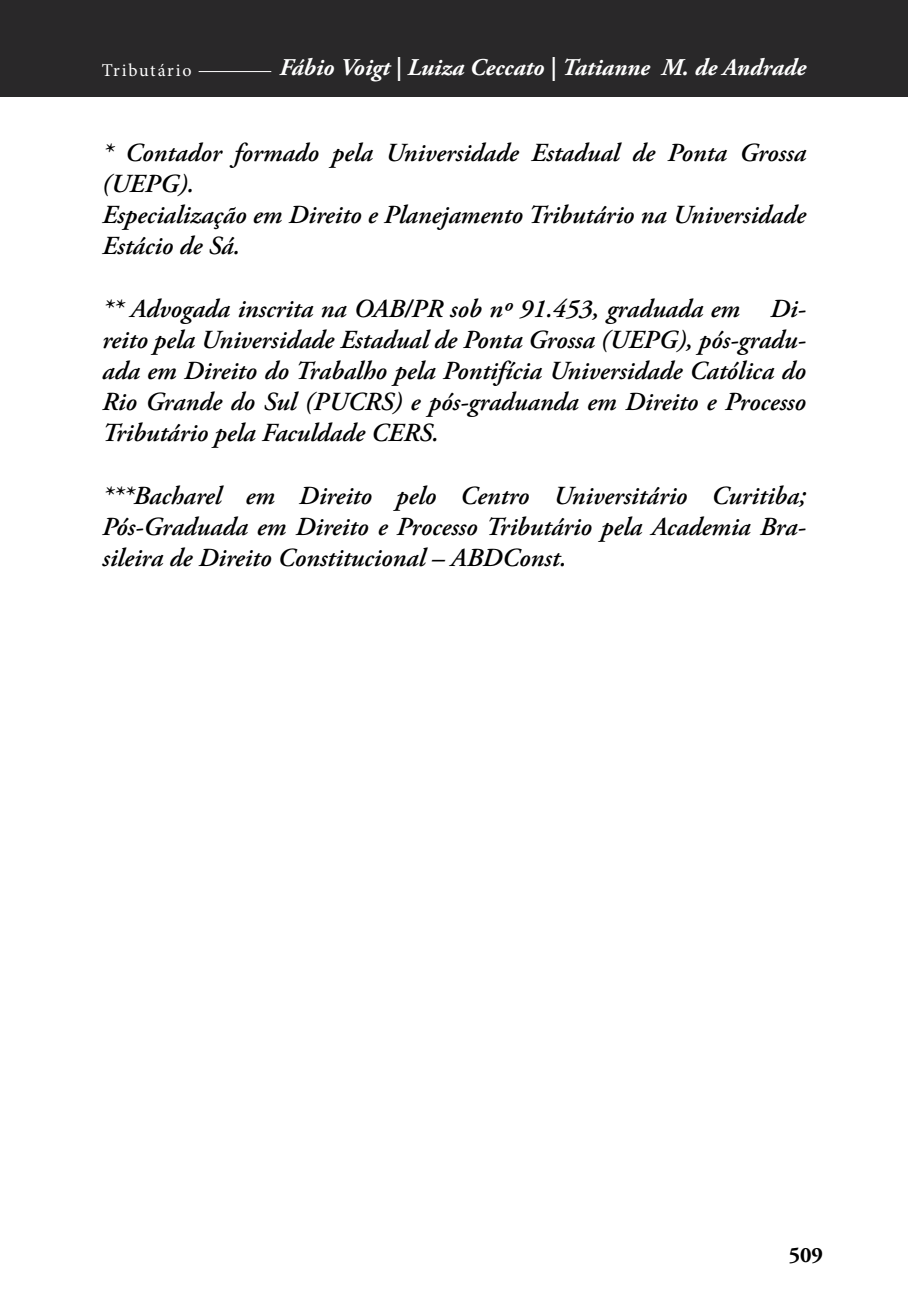
<style>
.page{position:relative;width:908px;height:1304px;background:#fff}
.page>*{position:absolute;margin:0;border:0;box-sizing:border-box;transform-origin:0 0}
.t1{font:italic 600 26px/31.2px "Adobe Garamond Pro";color:#000;text-align:justify}
.t2{font:italic 700 24px "Adobe Garamond Pro";color:#fff}
.t3{font:700 22px "Adobe Garamond Pro";color:#000}
.t4{font:18px "Minion Pro";letter-spacing:.095em;color:#fff}
</style>
<div class="page">
<div style="left:0;top:0;width:907px;height:96px;background:#292829"></div>
<hr style="left:198px;top:71px;width:73px;height:1px;background:#fff">
<p class="t4" style="left:102px;top:58px;width:91px">Tributário</p>
<p class="t2" style="left:279px;top:54px;width:528px">Fábio Voigt | Luiza Ceccato | Tatianne M. de Andrade</p>
<p class="t1" style="left:102px;top:137px;width:705px;text-align:left">* Contador formado pela Universidade Estadual de Ponta Grossa (UEPG).<br>Especialização em Direito e Planejamento Tributário na Universidade Estácio de Sá.</p>
<p class="t1" style="left:102px;top:293px;width:704px">** Advogada inscrita na OAB/PR sob nº 91.453, graduada em Di&shy;reito pela Universidade Estadual de Ponta Grossa (UEPG), pós-gradu&shy;ada em Direito do Trabalho pela Pontifícia Universidade Católica do Rio Grande do Sul (PUCRS) e pós-graduanda em Direito e Processo Tributário pela Faculdade CERS.</p>
<p class="t1" style="left:102px;top:480px;width:704px">***Bacharel em Direito pelo Centro Universitário Curitiba; Pós-Graduada em Direito e Processo Tributário pela Academia Bra&shy;sileira de Direito Constitucional – ABDConst.</p>
<p class="t3" style="left:788px;top:1242px;width:36px">509</p>
</div>
